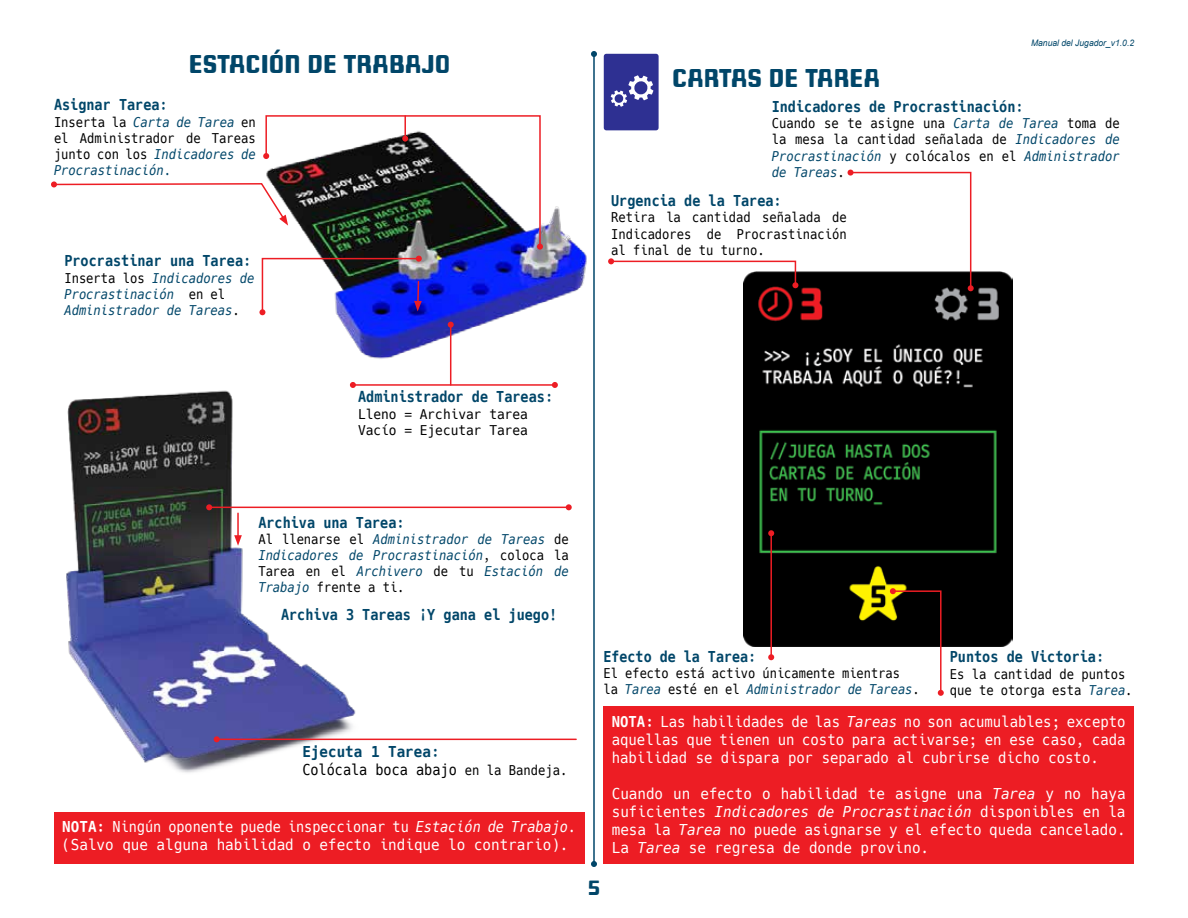
<style>
.page{position:relative;width:1188px;height:918px;background:#fff}
.page>*{position:absolute;margin:0;border:0;box-sizing:border-box;transform-origin:0 0}
.t1{font:24px "Wheaton Capitals";color:#014669;scale:.95 1}
.t2{font:19.2px "Wheaton Capitals";color:#014669}
.t3{font:15px/18px "Hack";color:#fff;text-align:justify;scale:.95 1}
.t4{font:700 15px "Hack";color:#014669;scale:.9 1}
.t5{font:15px/18px "Hack";color:#fff;text-align:justify;scale:.93 1}
.t6{font:15px/18px "Hack";color:#fff;scale:.9 1}
.t7{font:15px/18px "Hack";color:#000;scale:.9 1}
.t8{font:700 15px "Hack";color:#014669;scale:.89 1}
.t9{font:13.5px/16.2px "Hack";color:#000;text-align:justify;scale:.9 1}
.t10{font:italic 13.5px/16.2px "Hack";color:#014669;text-align:justify;scale:.9 1}
.t11{font:13.5px/16.2px "Hack";color:#000;scale:.89 1}
.t12{font:13.5px/16.2px "Hack";color:#000;scale:.95 1}
.t13{font:italic 9px "Arial";color:#014669;scale:.95 1}
.s1{font-style:italic;color:#014669}
.s2{font-style:normal;color:#000}
.s3{font-weight:700;color:#014669}
.s4{font-size:13.5px}
.s5{font-weight:700}
.s6{font-style:italic}
</style>
<div class="page">
<hr style="left:593px;top:54px;width:2px;height:810px;background:#014669">
<svg style="left:591px;top:51px;width:6px;height:6px"></svg>
<svg style="left:591px;top:861px;width:6px;height:6px"></svg>
<img style="left:261px;top:206px;width:326px;height:160px">
<img style="left:744px;top:272px;width:268px;height:375px">
<div style="left:54px;top:812px;width:531px;height:52px;background:#ed1d24"></div>
<div style="left:603px;top:707px;width:531px;height:157px;background:#ed1d24"></div>
<img style="left:66px;top:390px;width:298px;height:383px">
<hr style="left:209px;top:507px;width:360px;height:1px;background:#ed1d24">
<svg style="left:206px;top:504px;width:6px;height:6px"></svg>
<svg style="left:566px;top:504px;width:6px;height:6px"></svg>
<hr style="left:217px;top:739px;width:359px;height:1px;background:#ed1d24">
<svg style="left:214px;top:736px;width:6px;height:6px"></svg>
<svg style="left:608px;top:258px;width:190px;height:30px"></svg>
<svg style="left:848px;top:170px;width:126px;height:121px"></svg>
<div style="left:604px;top:54px;width:55px;height:76px;background:#2e3092;border-radius:3px"></div>
<svg style="left:611px;top:75px;width:42px;height:32px"></svg>
<hr style="left:237px;top:513px;width:2px;height:25px;background:#ed1d24">
<svg style="left:234px;top:535px;width:8px;height:11px"></svg>
<img style="left:259px;top:256px;width:163px;height:59px">
<svg style="left:51px;top:115px;width:492px;height:135px"></svg>
<hr style="left:353px;top:384px;width:202px;height:2px;background:#ed1d24">
<svg style="left:350px;top:382px;width:6px;height:6px"></svg>
<svg style="left:552px;top:382px;width:6px;height:6px"></svg>
<hr style="left:450px;top:325px;width:1px;height:60px;background:#ed1d24">
<svg style="left:448px;top:322px;width:6px;height:6px"></svg>
<svg style="left:890px;top:588px;width:54px;height:108px"></svg>
<hr style="left:770px;top:533px;width:2px;height:124px;background:#ed1d24">
<svg style="left:768px;top:654px;width:6px;height:6px"></svg>
<svg style="left:768px;top:530px;width:6px;height:6px"></svg>
<h1 class="t1" style="left:189px;top:49px;width:277px">ESTACIÓN DE TRABAJO</h1>
<p class="t4" style="left:54px;top:96px;width:128px">Asignar Tarea:</p>
<p class="t9" style="left:54px;top:114px;width:226px">Inserta la <span class="s1">Carta de Tarea</span> en el Administrador de Tareas junto con los <span class="s1">Indicadores de Procrastinación.</span></p>
<p class="t4" style="left:64px;top:252px;width:209px">Procrastinar una Tarea:</p>
<p class="t10" style="left:64px;top:271px;width:213px;text-align:left"><span class="s2">Inserta los</span> Indicadores de<br>Procrastinación <span class="s2">en el<br></span>Administrador de Tareas<span class="s2">.</span></p>
<p class="t4" style="left:358px;top:388px;width:218px">Administrador de Tareas:</p>
<p class="t12" style="left:358px;top:406px;width:180px">Lleno = Archivar tarea<br>Vacío = Ejecutar Tarea</p>
<h1 class="t1" style="left:672px;top:63px;width:221px">CARTAS DE TAREA</h1>
<p class="t13" style="left:1031px;top:37px;width:110px">Manual del Jugador_v1.0.2</p>
<p class="t4" style="left:772px;top:98px;width:281px">Indicadores de Procrastinación:</p>
<p class="t9" style="left:772px;top:115px;width:388px">Cuando se te asigne una <span class="s1">Carta de Tarea</span> toma de la mesa la cantidad señalada de <span class="s1">Indicadores de Procrastinación</span> y colócalos en el <span class="s1">Administrador de Tareas</span>.</p>
<p class="t4" style="left:611px;top:192px;width:191px">Urgencia de la Tarea:</p>
<p class="t9" style="left:611px;top:210px;width:263px">Retira la cantidad señalada de Indicadores de Procrastinación al final de tu turno.</p>
<p class="t4" style="left:258px;top:513px;width:164px">Archiva una Tarea:</p>
<p class="t10" style="left:258px;top:532px;width:346px"><span class="s2">Al llenarse el</span> Administrador de Tareas <span class="s2">de </span>Indicadores de Procrastinación<span class="s2">, coloca la Tarea en el</span> Archivero <span class="s2">de tu</span> Estación de Trabajo <span class="s2">frente a ti.</span></p>
<p class="t4" style="left:281px;top:605px;width:309px">Archiva 3 Tareas ¡Y gana el juego!</p>
<p class="t7" style="left:302px;top:743px;width:296px"><span class="s3">Ejecuta 1 Tarea:<br></span>Colócala boca abajo <span class="s4">en la Bandeja.</span></p>
<p class="t6" style="left:62px;top:818px;width:572px"><span class="s5">NOTA:</span> Ningún oponente puede inspeccionar tu <span class="s6">Estación de Trabajo</span>. (Salvo que alguna habilidad o efecto indique lo contrario).</p>
<p class="t8" style="left:604px;top:647px;width:173px">Efecto de la Tarea:</p>
<p class="t11" style="left:604px;top:665px;width:357px">El efecto está activo únicamente mientras<br>la <span class="s1">Tarea</span> esté en el <span class="s1">Administrador de Tareas</span>.</p>
<p class="t4" style="left:950px;top:648px;width:173px">Puntos de Victoria:</p>
<p class="t9" style="left:950px;top:666px;width:205px">Es la cantidad de puntos que te otorga esta <span class="s1">Tarea</span>.</p>
<h2 class="t2" style="left:588px;top:876px;width:14px">5</h2>
<p class="t5" style="left:612px;top:712px;width:554px"><span class="s5">NOTA:</span> Las habilidades de las <span class="s6">Tareas</span> no son acumulables; excepto aquellas que tienen un costo para activarse; en ese caso, cada habilidad se dispara por separado al cubrirse dicho costo.</p>
<p class="t3" style="left:612px;top:784px;width:542px">Cuando un efecto o habilidad te asigne una <span class="s6">Tarea</span> y no haya suficientes <span class="s6">Indicadores de Procrastinación</span> disponibles en la mesa la <span class="s6">Tarea</span> no puede asignarse y el efecto queda cancelado.<br>La <span class="s6">Tarea</span> se regresa de donde provino.</p>
</div>
